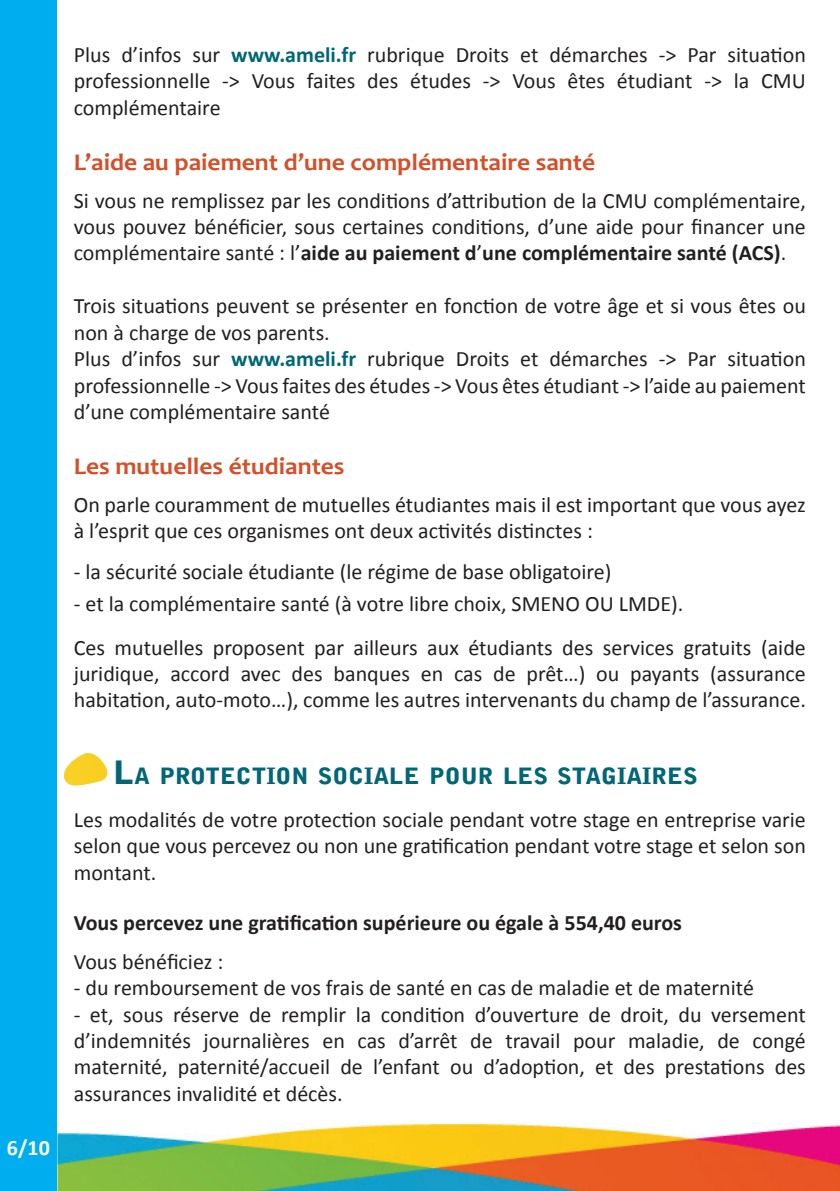
<style>
.page{position:relative;width:840px;height:1191px;background:#fff}
.page>*{position:absolute;margin:0;border:0;box-sizing:border-box;transform-origin:0 0}
.t1{font:700 24px "Candara";color:#d35029;scale:1.06 1}
.t2{font:900 22.4px "Bell Gothic Std";color:#016675;scale:1.06 1}
.t3{font:22px/26.4px "Calibri";color:#231f20;text-align:justify}
.t4{font:700 22px "Calibri";color:#231f20}
.t5{font:700 22px "Calibri";color:#fcfcfc}
.s1{font-weight:700;color:#016675}
.s2{font-weight:700}
.s3{font-size:32px}
</style>
<div class="page">
<img style="left:57px;top:1123px;width:782px;height:68px">
<div style="left:0;top:0;width:57px;height:1191px;background:#00aeef"></div>
<svg style="left:63px;top:753px;width:45px;height:33px"></svg>
<p class="t5" style="left:7px;top:1133px;width:44px">6/10</p>
<p class="t3" style="left:74px;top:41px;width:733px">Plus d’infos sur <span class="s1">www.ameli.fr</span> rubrique Droits et démarches -&gt; Par situation professionnelle -&gt; Vous faites des études -&gt; Vous êtes étudiant -&gt; la CMU complémentaire</p>
<p class="t1" style="left:74px;top:147px;width:493px">L’aide au paiement d’une complémentaire santé</p>
<p class="t3" style="left:74px;top:187px;width:733px">Si vous ne remplissez par les conditions d’attribution de la CMU complémentaire, vous pouvez bénéficier, sous certaines conditions, d’une aide pour financer une complémentaire santé : l’<span class="s2">aide au paiement d</span>’<span class="s2">une complémentaire santé (ACS)</span>.</p>
<p class="t3" style="left:74px;top:293px;width:733px;text-align:left">Trois situations peuvent se présenter en fonction de votre âge et si vous êtes ou non à charge de vos parents.<br>Plus d’infos sur <span class="s1">www.ameli.fr</span> rubrique Droits et démarches -&gt; Par situation professionnelle -&gt; Vous faites des études -&gt; Vous êtes étudiant -&gt; l’aide au paiement d’une complémentaire santé</p>
<p class="t1" style="left:74px;top:451px;width:257px">Les mutuelles étudiantes</p>
<p class="t3" style="left:74px;top:491px;width:733px">On parle couramment de mutuelles étudiantes mais il est important que vous ayez à l’esprit que ces organismes ont deux activités distinctes :</p>
<p class="t3" style="left:74px;top:559px;width:539px">- la sécurité sociale étudiante (le régime de base obligatoire)</p>
<p class="t3" style="left:74px;top:582px;width:733px;line-height:43.4px">- et la complémentaire santé (à votre libre choix, SMENO OU LMDE).<br>Ces mutuelles proposent par ailleurs aux étudiants des services gratuits (aide</p>
<p class="t3" style="left:74px;top:660px;width:733px">juridique, accord avec des banques en cas de prêt…) ou payants (assurance habitation, auto-moto…), comme les autres intervenants du champ de l’assurance.</p>
<p class="t2" style="left:113px;top:762px;width:552px"><span class="s3">L</span>A PROTECTION SOCIALE POUR LES STAGIAIRES</p>
<p class="t3" style="left:74px;top:806px;width:733px">Les modalités de votre protection sociale pendant votre stage en entreprise varie selon que vous percevez ou non une gratification pendant votre stage et selon son montant.</p>
<p class="t4" style="left:74px;top:909px;width:609px">Vous percevez une gratification supérieure ou égale à 554,40 euros</p>
<p class="t3" style="left:74px;top:948px;width:151px">Vous bénéficiez :</p>
<p class="t3" style="left:74px;top:974px;width:681px">- du remboursement de vos frais de santé en cas de maladie et de maternité</p>
<p class="t3" style="left:74px;top:1001px;width:733px">- et, sous réserve de remplir la condition d’ouverture de droit, du versement d’indemnités journalières en cas d’arrêt de travail pour maladie, de congé maternité, paternité/accueil de l’enfant ou d’adoption, et des prestations des assurances invalidité et décès.</p>
</div>
